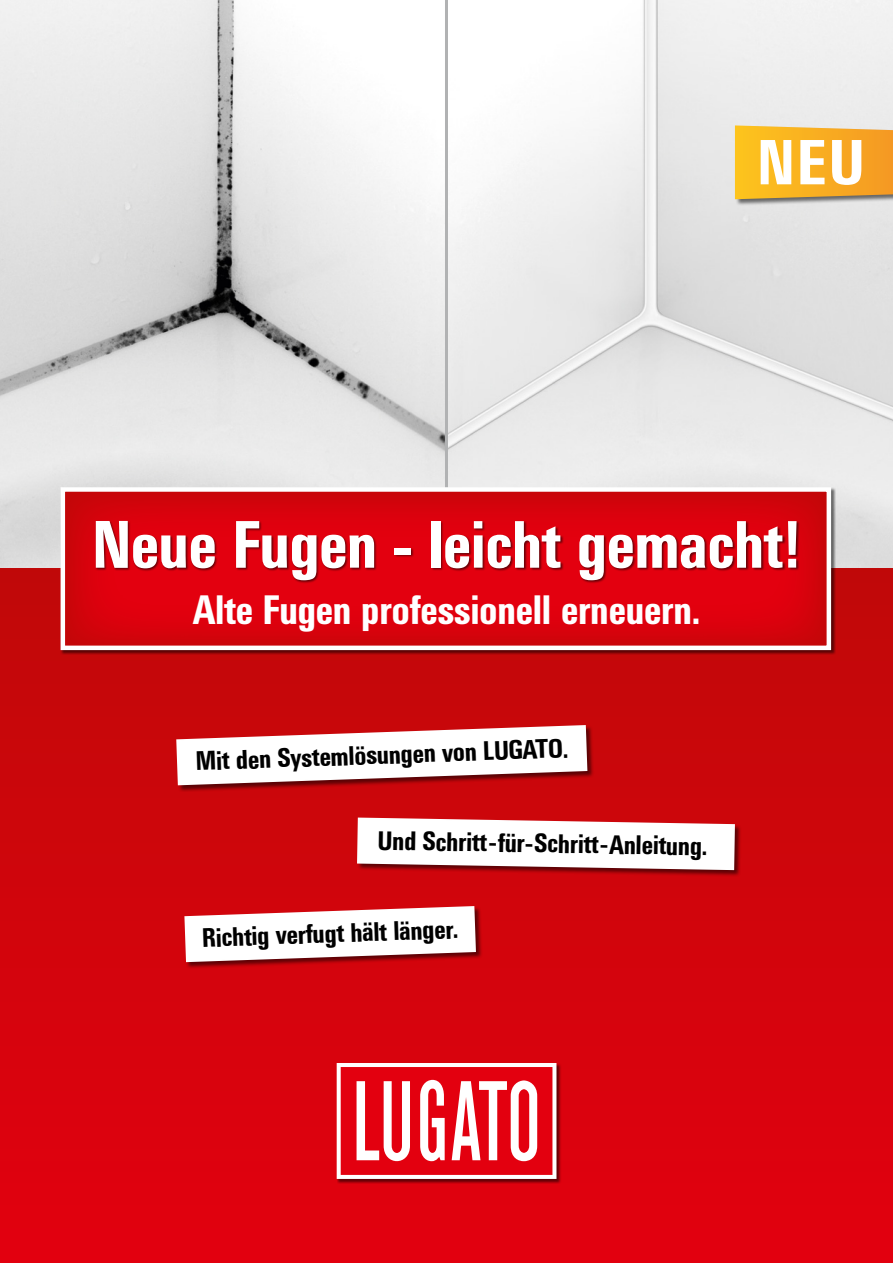
<style>
.page{position:relative;width:893px;height:1263px;background:#fff}
.page>*{position:absolute;margin:0;border:0;box-sizing:border-box;transform-origin:0 0}
.t1{font:500 condensed 66px "UN11";color:#fff}
.t2{font:500 condensed 40.5px "UN11";color:#fff}
.t3{font:500 condensed 26.4px "UN11";color:#000}
</style>
<div class="page">
<img style="left:448px;top:0;width:445px;height:569px">
<img style="left:0;top:0;width:445px;height:569px">
<hr style="left:445px;top:0;width:3px;height:510px;background:#b1b2b3">
<div style="left:0;top:569px;width:893px;height:694px;background:linear-gradient(to bottom,#c00a0a,#e2000f)"></div>
<div style="left:337px;top:1063px;width:224px;height:121px;background:#000;opacity:.55"></div>
<svg style="left:337px;top:1063px;width:219px;height:116px"></svg>
<div style="left:176px;top:725px;width:418px;height:67px;background:#000;opacity:.55"></div>
<svg style="left:175px;top:724px;width:413px;height:62px"></svg>
<div style="left:357px;top:818px;width:384px;height:58px;background:#000;opacity:.55"></div>
<svg style="left:356px;top:817px;width:380px;height:54px"></svg>
<div style="left:185px;top:906px;width:298px;height:63px;background:#000;opacity:.55"></div>
<svg style="left:183px;top:905px;width:294px;height:58px"></svg>
<div style="left:61px;top:487px;width:775px;height:168px;background:#000;opacity:.55"></div>
<svg style="left:61px;top:487px;width:770px;height:163px;background:#db1a24"></svg>
<div style="left:95px;top:521px;width:705px;height:63px;background:#000;opacity:.55"></div>
<div style="left:735px;top:126px;width:158px;height:80px;background:#000;opacity:.55"></div>
<svg style="left:735px;top:125px;width:158px;height:74px"></svg>
<h1 class="t1" style="left:92px;top:507px;width:708px">Neue Fugen - leicht gemacht!</h1>
<h2 class="t2" style="left:193px;top:586px;width:509px">Alte Fugen professionell erneuern.</h2>
<p class="t3" style="left:195px;top:746px;width:374px;rotate:-2deg">Mit den Systemlösungen von LUGATO.</p>
<p class="t3" style="left:378px;top:825px;width:331px;rotate:1deg">Und Schritt-für-Schritt-Anleitung.</p>
<p class="t3" style="left:202px;top:922px;width:258px;rotate:-2deg">Richtig verfugt hält länger.</p>
</div>
